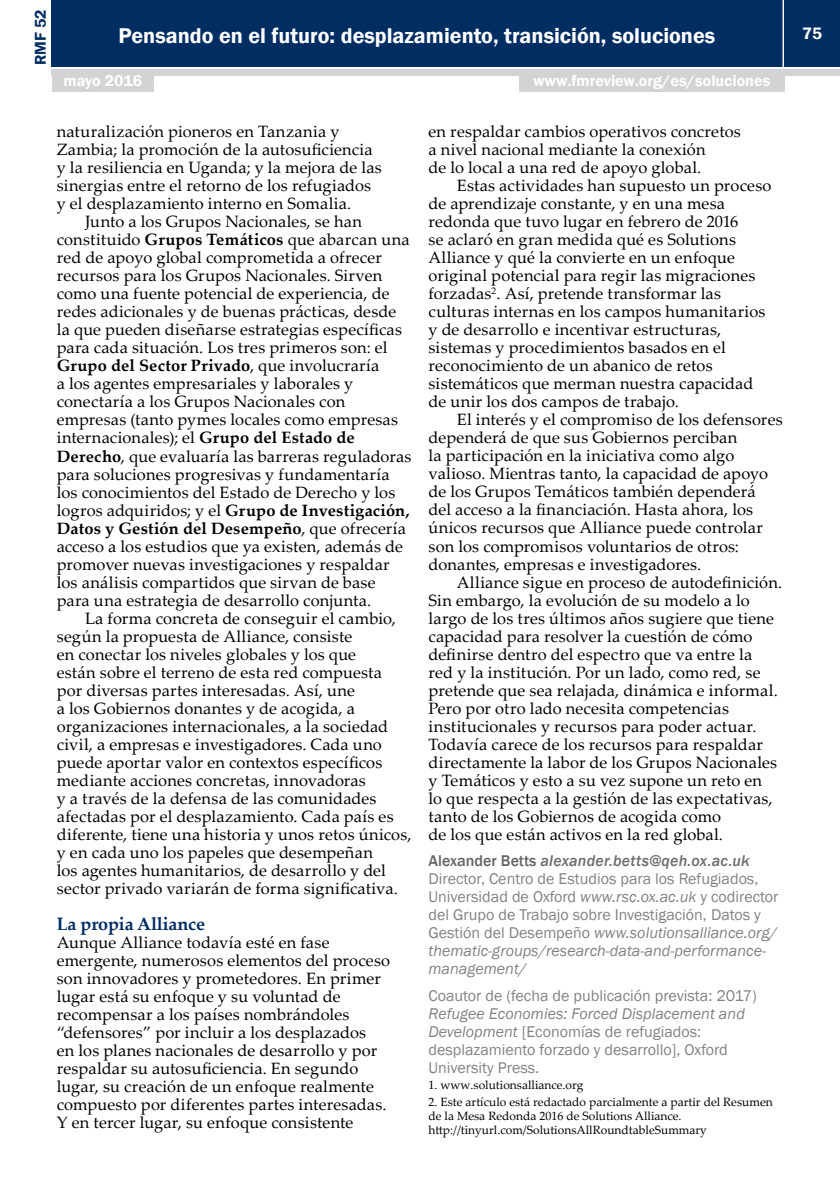
<style>
.page{position:relative;width:840px;height:1191px;background:#fff}
.page>*{position:absolute;margin:0;border:0;box-sizing:border-box;transform-origin:0 0}
.t1{font:600 22px "Franklin Gothic";color:#fff}
.t2{font:700 18px "Palatino Linotype";letter-spacing:-.01em;color:#002d62}
.t3{font:600 17px "Franklin Gothic";color:#fff}
.t4{font:16.4px/18px "Palatino Linotype";letter-spacing:.01em;color:#000}
.t5{font:16px/18px "Franklin Gothic";color:#808285}
.t6{font:600 16px "Franklin Gothic";color:#fff}
.t7{font:600 16px "Franklin Gothic";color:#002d62}
.t8{font:12px/14px "Palatino Linotype";color:#000}
.s1{font-weight:700}
.s2{font-weight:500;color:#636466}
.s3{font-weight:500;font-style:italic;color:#6d6e71}
.s4{font-style:italic}
</style>
<div class="page">
<div style="left:52px;top:0;width:787px;height:66px;background:#002d62"></div>
<div style="left:52px;top:69px;width:787px;height:6px;background:#d1d3d4"></div>
<hr style="left:782px;top:0;width:1px;height:68px;background:#fff">
<div style="left:52px;top:74px;width:102px;height:18px;background:#d1d3d4"></div>
<div style="left:518px;top:74px;width:266px;height:18px;background:#d1d3d4"></div>
<p class="t7" style="left:31px;top:65px;width:57px;rotate:-90deg">RMF 52</p>
<h1 class="t1" style="left:118px;top:22px;width:598px">Pensando en el futuro: desplazamiento, transición, soluciones</h1>
<p class="t6" style="left:64px;top:71px;width:80px">mayo 2016</p>
<p class="t6" style="left:532px;top:71px;width:238px">www.fmreview.org/es/soluciones</p>
<p class="t4" style="left:57px;top:122px;width:326px">naturalización pioneros en Tanzania y Zambia; la promoción de la autosuficiencia y la resiliencia en Uganda; y la mejora de las sinergias entre el retorno de los refugiados y el desplazamiento interno en Somalia.</p>
<p class="t4" style="left:57px;top:212px;width:356px;text-indent:28px">Junto a los Grupos Nacionales, se han constituido <span class="s1">Grupos Temáticos</span> que abarcan una red de apoyo global comprometida a ofrecer recursos para los Grupos Nacionales. Sirven como una fuente potencial de experiencia, de redes adicionales y de buenas prácticas, desde la que pueden diseñarse estrategias específicas para cada situación. Los tres primeros son: el <span class="s1">Grupo del Sector Privado</span>, que involucraría<br>a los agentes empresariales y laborales y conectaría a los Grupos Nacionales con empresas (tanto pymes locales como empresas internacionales); el <span class="s1">Grupo del Estado de Derecho</span>, que evaluaría las barreras reguladoras para soluciones progresivas y fundamentaría los conocimientos del Estado de Derecho y los logros adquiridos; y el <span class="s1">Grupo de Investigación, Datos y Gestión del Desempeño</span>, que ofrecería acceso a los estudios que ya existen, además de promover nuevas investigaciones y respaldar los análisis compartidos que sirvan de base para una estrategia de desarrollo conjunta.</p>
<p class="t4" style="left:57px;top:608px;width:356px;text-indent:28px">La forma concreta de conseguir el cambio, según la propuesta de Alliance, consiste<br>en conectar los niveles globales y los que<br>están sobre el terreno de esta red compuesta por diversas partes interesadas. Así, une<br>a los Gobiernos donantes y de acogida, a organizaciones internacionales, a la sociedad civil, a empresas e investigadores. Cada uno puede aportar valor en contextos específicos mediante acciones concretas, innovadoras<br>y a través de la defensa de las comunidades afectadas por el desplazamiento. Cada país es diferente, tiene una historia y unos retos únicos, y en cada uno los papeles que desempeñan<br>los agentes humanitarios, de desarrollo y del sector privado variarán de forma significativa.</p>
<p class="t2" style="left:57px;top:910px;width:150px">La propia Alliance</p>
<p class="t4" style="left:57px;top:932px;width:335px">Aunque Alliance todavía esté en fase emergente, numerosos elementos del proceso son innovadores y prometedores. En primer lugar está su enfoque y su voluntad de recompensar a los países nombrándoles “defensores” por incluir a los desplazados<br>en los planes nacionales de desarrollo y por respaldar su autosuficiencia. En segundo lugar, su creación de un enfoque realmente compuesto por diferentes partes interesadas.<br>Y en tercer lugar, su enfoque consistente</p>
<p class="t4" style="left:428px;top:122px;width:314px">en respaldar cambios operativos concretos a nivel nacional mediante la conexión<br>de lo local a una red de apoyo global.</p>
<p class="t4" style="left:428px;top:176px;width:344px;text-indent:28px">Estas actividades han supuesto un proceso de aprendizaje constante, y en una mesa redonda que tuvo lugar en febrero de 2016<br>se aclaró en gran medida qué es Solutions Alliance y qué la convierte en un enfoque original potencial para regir las migraciones forzadas<sup>2</sup>. Así, pretende transformar las culturas internas en los campos humanitarios y de desarrollo e incentivar estructuras, sistemas y procedimientos basados en el reconocimiento de un abanico de retos sistemáticos que merman nuestra capacidad de unir los dos campos de trabajo.</p>
<p class="t4" style="left:428px;top:410px;width:355px;text-indent:28px">El interés y el compromiso de los defensores dependerá de que sus Gobiernos perciban<br>la participación en la iniciativa como algo valioso. Mientras tanto, la capacidad de apoyo de los Grupos Temáticos también dependerá<br>del acceso a la financiación. Hasta ahora, los únicos recursos que Alliance puede controlar son los compromisos voluntarios de otros: donantes, empresas e investigadores.</p>
<p class="t4" style="left:428px;top:572px;width:355px;text-indent:28px">Alliance sigue en proceso de autodefinición.<br>Sin embargo, la evolución de su modelo a lo largo de los tres últimos años sugiere que tiene capacidad para resolver la cuestión de cómo definirse dentro del espectro que va entre la<br>red y la institución. Por un lado, como red, se pretende que sea relajada, dinámica e informal.<br>Pero por otro lado necesita competencias institucionales y recursos para poder actuar.<br>Todavía carece de los recursos para respaldar directamente la labor de los Grupos Nacionales y Temáticos y esto a su vez supone un reto en<br>lo que respecta a la gestión de las expectativas, tanto de los Gobiernos de acogida como<br>de los que están activos en la red global.</p>
<p class="t5" style="left:428px;top:852px;width:351px"><span class="s2">Alexander Betts</span> <span class="s3">alexander.betts@qeh.ox.ac.uk </span>Director, Centro de Estudios para los Refugiados, Universidad de Oxford <span class="s4">www.rsc.ox.ac.uk</span> y codirector del Grupo de Trabajo sobre Investigación, Datos y Gestión del Desempeño <span class="s4">www.solutionsalliance.org/ thematic-groups/research-data-and-performance&shy;management/</span></p>
<p class="t5" style="left:428px;top:986px;width:330px">Coautor de (fecha de publicación prevista: 2017)</p>
<p class="t5" style="left:428px;top:1004px;width:318px"><span class="s4">Refugee Economies: Forced Displacement and Development</span> [Economías de refugiados: desplazamiento forzado y desarrollo], Oxford University Press.</p>
<p class="t8" style="left:428px;top:1077px;width:156px">1. www.solutionsalliance.org</p>
<p class="t8" style="left:428px;top:1094px;width:345px">2. Este artículo está redactado parcialmente a partir del Resumen de la Mesa Redonda 2016 de Solutions Alliance. http://tinyurl.com/SolutionsAllRoundtableSummary</p>
<p class="t3" style="left:801px;top:23px;width:21px">75</p>
</div>
